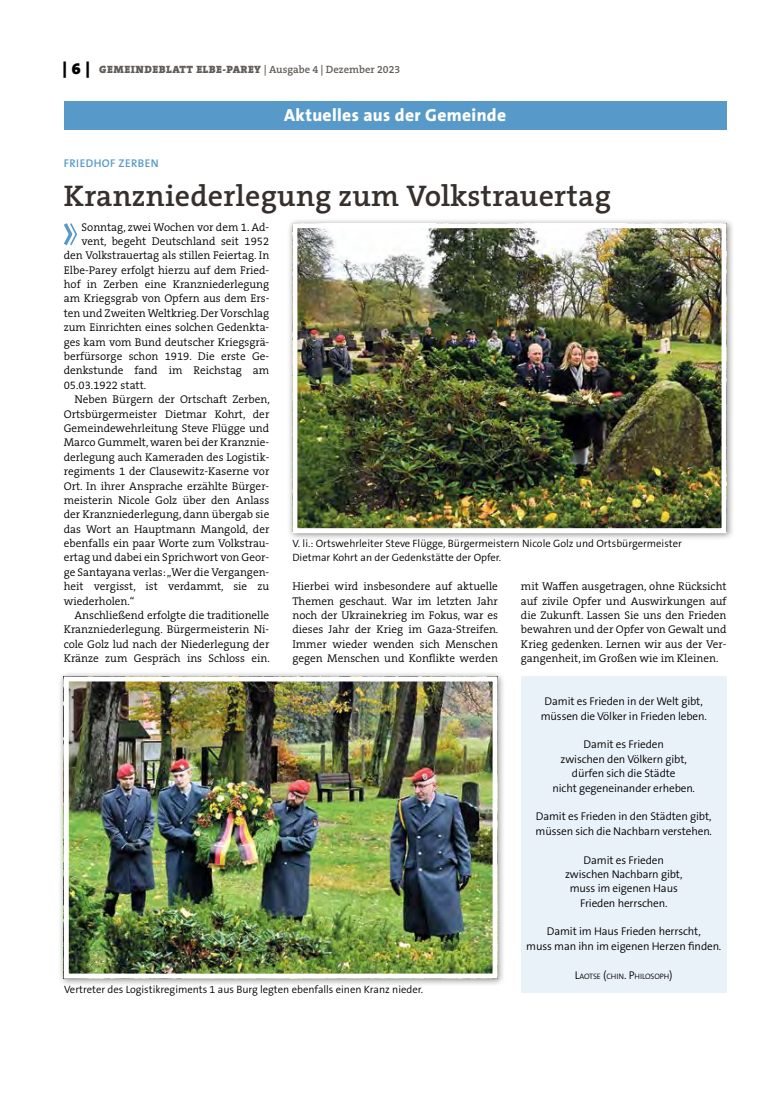
<style>
.page{position:relative;width:762px;height:1117px;background:#fff}
.page>*{position:absolute;margin:0;border:0;box-sizing:border-box;transform-origin:0 0}
.t1{font:600 30px "The Serif B W6";letter-spacing:.01em;color:#36302d}
.t2{font:800 17.5px "The Sans B W8";letter-spacing:.02em;color:#fff}
.t3{font:300 11.25px/14.4px "The Serif B W4";color:#000;text-align:justify}
.t4{font:300 11.25px/14.4px "The Sans B W4";letter-spacing:-.01em;color:#000;text-align:center}
.t5{font:600 11.25px "The Sans B W6";letter-spacing:.035em;color:#579aca}
.t6{font:300 10.62px/14.4px "The Sans B W4";color:#000}
.t7{font:900 10.62px "The Serif B W9";letter-spacing:.045em;color:#615c58}
.t8{font:300 7.88px "The Sans B W4";letter-spacing:-.015em;color:#000}
.s1{font-size:16.25px;color:#000}
.s2{font-family:"The Serif B W6";font-weight:600}
.s3{font-size:11.25px}
</style>
<div class="page">
<div style="left:64px;top:101px;width:662px;height:29px;background:#579aca"></div>
<svg style="left:64px;top:223px;width:13px;height:23px"></svg>
<div style="left:521px;top:676px;width:205px;height:316px;background:#eaf2f9"></div>
<div style="left:287px;top:217px;width:447px;height:324px;background:#000;opacity:.45"></div>
<img style="left:298px;top:229px;width:422px;height:298px">
<div style="left:292px;top:223px;width:434px;height:310px;border:5px solid #fff"></div>
<div style="left:58px;top:670px;width:447px;height:316px;background:#000;opacity:.45"></div>
<img style="left:70px;top:682px;width:421px;height:290px">
<div style="left:64px;top:676px;width:433px;height:302px;border:5px solid #fff"></div>
<p class="t7" style="left:63px;top:63px;width:339px"><span class="s1">| 6 |</span> GEMEINDEBLATT ELBE-PAREY <span class="s2">| Ausgabe 4 | Dezember 2023</span></p>
<h2 class="t2" style="left:284px;top:104px;width:223px">Aktuelles aus der Gemeinde</h2>
<p class="t5" style="left:64px;top:156px;width:96px">FRIEDHOF ZERBEN</p>
<h1 class="t1" style="left:64px;top:176px;width:549px">Kranzniederlegung zum Volkstrauertag</h1>
<p class="t3" style="left:82px;top:219px;width:189px">Sonntag, zwei Wochen vor dem 1. Ad-</p>
<p class="t3" style="left:82px;top:234px;width:189px">vent, begeht Deutschland seit 1952</p>
<p class="t3" style="left:64px;top:248px;width:207px">den Volkstrauertag als stillen Feiertag. In</p>
<p class="t3" style="left:64px;top:263px;width:207px">Elbe-Parey erfolgt hierzu auf dem Fried-</p>
<p class="t3" style="left:64px;top:277px;width:207px">hof in Zerben eine Kranzniederlegung</p>
<p class="t3" style="left:64px;top:291px;width:207px">am Kriegsgrab von Opfern aus dem Ers-</p>
<p class="t3" style="left:64px;top:306px;width:207px">ten und Zweiten Weltkrieg. Der Vorschlag</p>
<p class="t3" style="left:64px;top:320px;width:207px">zum Einrichten eines solchen Gedenkta-</p>
<p class="t3" style="left:64px;top:334px;width:207px">ges kam vom Bund deutscher Kriegsgrä-</p>
<p class="t3" style="left:64px;top:349px;width:207px">berfürsorge schon 1919. Die erste Ge-</p>
<p class="t3" style="left:64px;top:363px;width:207px">denkstunde fand im Reichstag am</p>
<p class="t3" style="left:64px;top:378px;width:84px">05.03.1922 statt.</p>
<p class="t3" style="left:74px;top:392px;width:197px">Neben Bürgern der Ortschaft Zerben,</p>
<p class="t3" style="left:64px;top:406px;width:207px">Ortsbürgermeister Dietmar Kohrt, der</p>
<p class="t3" style="left:64px;top:421px;width:207px">Gemeindewehrleitung Steve Flügge und</p>
<p class="t3" style="left:64px;top:435px;width:207px">Marco Gummelt, waren bei der Kranznie-</p>
<p class="t3" style="left:64px;top:449px;width:207px">derlegung auch Kameraden des Logistik-</p>
<p class="t3" style="left:64px;top:464px;width:207px">regiments 1 der Clausewitz-Kaserne vor</p>
<p class="t3" style="left:64px;top:478px;width:207px">Ort. In ihrer Ansprache erzählte Bürger-</p>
<p class="t3" style="left:64px;top:493px;width:207px">meisterin Nicole Golz über den Anlass</p>
<p class="t3" style="left:64px;top:507px;width:207px">der Kranzniederlegung, dann übergab sie</p>
<p class="t3" style="left:64px;top:521px;width:207px">das Wort an Hauptmann Mangold, der</p>
<p class="t3" style="left:64px;top:536px;width:207px">ebenfalls ein paar Worte zum Volkstrau-</p>
<p class="t3" style="left:64px;top:550px;width:207px">ertag und dabei ein Sprichwort von Geor-</p>
<p class="t3" style="left:64px;top:564px;width:207px">ge Santayana verlas: „Wer die Vergangen-</p>
<p class="t3" style="left:64px;top:579px;width:207px">heit vergisst, ist verdammt, sie zu</p>
<p class="t3" style="left:64px;top:593px;width:72px">wiederholen.“</p>
<p class="t3" style="left:74px;top:608px;width:196px">Anschließend erfolgte die traditionelle</p>
<p class="t3" style="left:64px;top:622px;width:207px">Kranzniederlegung. Bürgermeisterin Ni-</p>
<p class="t3" style="left:64px;top:636px;width:207px">cole Golz lud nach der Niederlegung der</p>
<p class="t3" style="left:64px;top:651px;width:207px">Kränze zum Gespräch ins Schloss ein.</p>
<p class="t6" style="left:292px;top:536px;width:391px">V. li.: Ortswehrleiter Steve Flügge, Bürgermeistern Nicole Golz und Ortsbürgermeister<br>Dietmar Kohrt an der Gedenkstätte der Opfer.</p>
<p class="t3" style="left:292px;top:579px;width:207px">Hierbei wird insbesondere auf aktuelle Themen geschaut. War im letzten Jahr noch der Ukrainekrieg im Fokus, war es dieses Jahr der Krieg im Gaza-Streifen.<br>Immer wieder wenden sich Menschen gegen Menschen und Konflikte werden</p>
<p class="t3" style="left:521px;top:579px;width:207px">mit Waffen ausgetragen, ohne Rücksicht auf zivile Opfer und Auswirkungen auf die Zukunft. Lassen Sie uns den Frieden bewahren und der Opfer von Gewalt und Krieg gedenken. Lernen wir aus der Ver&shy;gangenheit, im Großen wie im Kleinen.</p>
<p class="t4" style="left:541px;top:694px;width:167px">Damit es Frieden in der Welt gibt, müssen die Völker in Frieden leben.</p>
<p class="t4" style="left:552px;top:737px;width:144px">Damit es Frieden<br>zwischen den Völkern gibt, dürfen sich die Städte<br>nicht gegeneinander erheben.</p>
<p class="t4" style="left:535px;top:809px;width:178px;text-align:left">Damit es Frieden in den Städten gibt, müssen sich die Nachbarn verstehen.</p>
<p class="t4" style="left:565px;top:852px;width:119px">Damit es Frieden zwischen Nachbarn gibt, muss im eigenen Haus<br>Frieden herrschen.</p>
<p class="t4" style="left:526px;top:924px;width:197px">Damit im Haus Frieden herrscht,<br>muss man ihn im eigenen Herzen finden.</p>
<p class="t8" style="left:575px;top:970px;width:99px"><span class="s3">L</span>AOTSE <span class="s3">(</span>CHIN<span class="s3">. P</span>HILOSOPH<span class="s3">)</span></p>
<p class="t6" style="left:64px;top:982px;width:360px">Vertreter des Logistikregiments 1 aus Burg legten ebenfalls einen Kranz nieder.</p>
</div>
